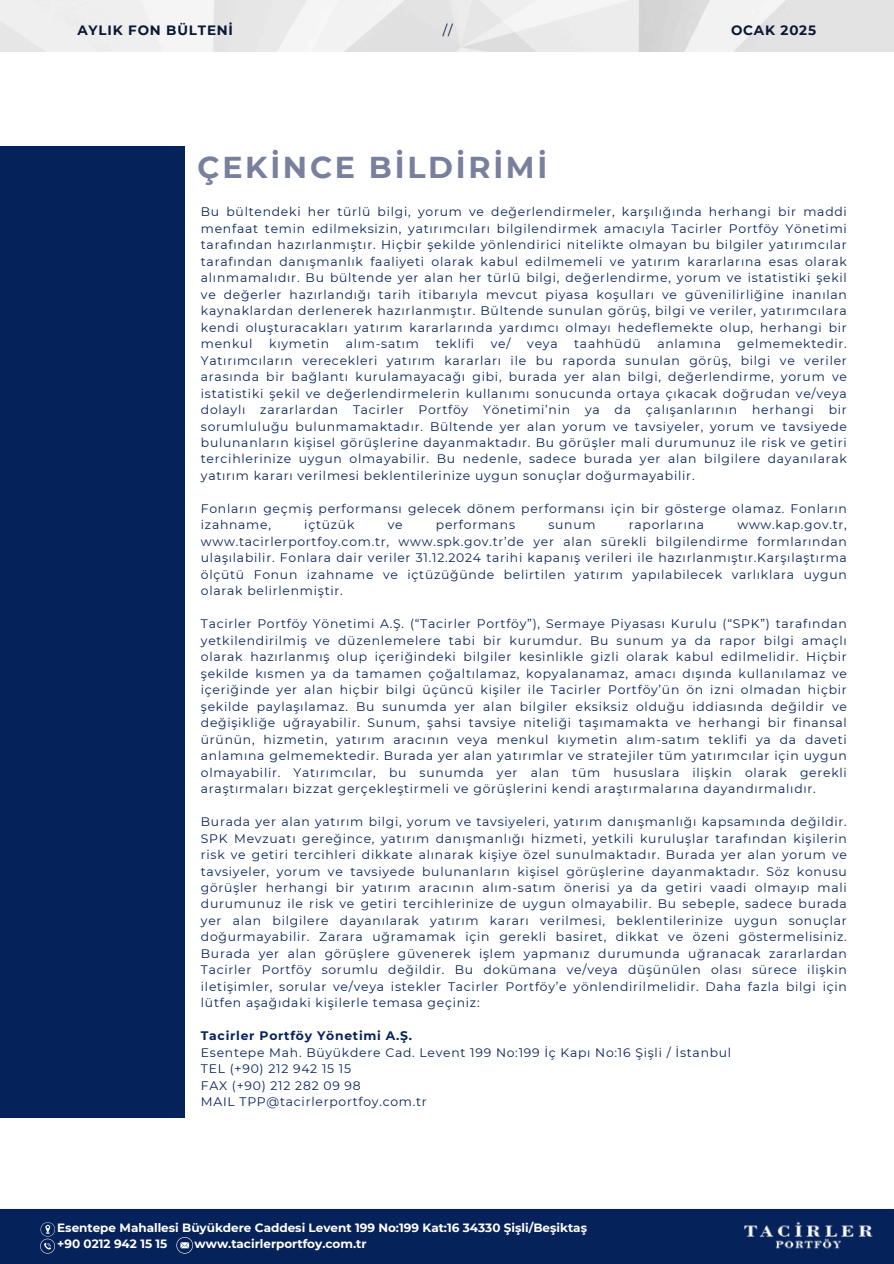
<style>
.page{position:relative;width:894px;height:1264px;background:#fff}
.page>*{position:absolute;margin:0;border:0;box-sizing:border-box;transform-origin:0 0}
.t1{font:700 30.15px "Montserrat";letter-spacing:.09em;color:#78809d}
.t2{font:700 13.5px "Montserrat";letter-spacing:.06em;color:#0b1834}
.t3{font:13.5px "Montserrat";color:#0b1834}
.t4{font:12.3px/16.5px "Montserrat";letter-spacing:.06em;color:#06225a;text-align:justify}
.t5{font:700 12px "Montserrat";color:#fff}
.s1{font-weight:700}
</style>
<div class="page">
<img style="left:0;top:0;width:893px;height:52px">
<div style="left:0;top:1208px;width:893px;height:55px;background:#06225a"></div>
<svg style="left:40px;top:1222px;width:15px;height:31px"></svg>
<svg style="left:176px;top:1237px;width:17px;height:16px"></svg>
<img style="left:744px;top:1221px;width:128px;height:28px">
<div style="left:0;top:146px;width:184px;height:971px;background:#06225a"></div>
<h2 class="t2" style="left:77px;top:21px;width:157px">AYLIK FON BÜLTENİ</h2>
<p class="t3" style="left:442px;top:21px;width:11px">//</p>
<p class="t2" style="left:730px;top:21px;width:87px">OCAK 2025</p>
<h2 class="t1" style="left:197px;top:149px;width:351px">ÇEKİNCE BİLDİRİMİ</h2>
<p class="t4" style="left:201px;top:203px;width:647px">Bu bültendeki her türlü bilgi, yorum ve değerlendirmeler, karşılığında herhangi bir maddi menfaat temin edilmeksizin, yatırımcıları bilgilendirmek amacıyla Tacirler Portföy Yönetimi tarafından hazırlanmıştır. Hiçbir şekilde yönlendirici nitelikte olmayan bu bilgiler yatırımcılar tarafından danışmanlık faaliyeti olarak kabul edilmemeli ve yatırım kararlarına esas olarak alınmamalıdır. Bu bültende yer alan her türlü bilgi, değerlendirme, yorum ve istatistiki şekil ve değerler hazırlandığı tarih itibarıyla mevcut piyasa koşulları ve güvenilirliğine inanılan kaynaklardan derlenerek hazırlanmıştır. Bültende sunulan görüş, bilgi ve veriler, yatırımcılara kendi oluşturacakları yatırım kararlarında yardımcı olmayı hedeflemekte olup, herhangi bir menkul</p>
<p class="t4" style="left:269px;top:335px;width:61px">kıymetin</p>
<p class="t4" style="left:346px;top:335px;width:75px">alım-satım</p>
<p class="t4" style="left:435px;top:335px;width:40px">teklifi</p>
<p class="t4" style="left:490px;top:335px;width:21px">ve/</p>
<p class="t4" style="left:527px;top:335px;width:32px">veya</p>
<p class="t4" style="left:574px;top:335px;width:68px">taahhüdü</p>
<p class="t4" style="left:657px;top:335px;width:65px">anlamına</p>
<p class="t4" style="left:201px;top:335px;width:647px;text-indent:536px">gelmemektedir.<br>Yatırımcıların verecekleri yatırım kararları ile bu raporda sunulan görüş, bilgi ve veriler arasında bir bağlantı kurulamayacağı gibi, burada yer alan bilgi, değerlendirme, yorum ve istatistiki şekil ve değerlendirmelerin kullanımı sonucunda ortaya çıkacak doğrudan ve/veya dolaylı zararlardan Tacirler Portföy Yönetimi’nin ya da çalışanlarının herhangi bir sorumluluğu bulunmamaktadır. Bültende yer alan yorum ve tavsiyeler, yorum ve tavsiyede bulunanların kişisel görüşlerine dayanmaktadır. Bu görüşler mali durumunuz ile risk ve getiri tercihlerinize uygun olmayabilir. Bu nedenle, sadece burada yer alan bilgilere dayanılarak yatırım kararı verilmesi beklentilerinize uygun sonuçlar doğurmayabilir.</p>
<h1 class="t4" style="left:201px;top:500px;width:647px">Fonların geçmiş performansı gelecek dönem performansı için bir gösterge olamaz. Fonların izahname,</h1>
<h1 class="t4" style="left:304px;top:516px;width:52px">içtüzük</h1>
<h1 class="t4" style="left:387px;top:516px;width:16px">ve</h1>
<h1 class="t4" style="left:436px;top:516px;width:81px">performans</h1>
<h1 class="t4" style="left:548px;top:516px;width:49px">sunum</h1>
<h1 class="t4" style="left:628px;top:516px;width:77px">raporlarına</h1>
<h1 class="t4" style="left:201px;top:516px;width:647px;text-indent:536px">www.kap.gov.tr, www.tacirlerportfoy.com.tr, www.spk.gov.tr’de yer alan sürekli bilgilendirme formlarından ulaşılabilir. Fonlara dair veriler 31.12.2024 tarihi kapanış verileri ile hazırlanmıştır.Karşılaştırma ölçütü Fonun izahname ve içtüzüğünde belirtilen yatırım yapılabilecek varlıklara uygun olarak belirlenmiştir.</h1>
<h3 class="t4" style="left:201px;top:615px;width:647px">Tacirler Portföy Yönetimi A.Ş. (“Tacirler Portföy”), Sermaye Piyasası Kurulu (“SPK”) tarafından yetkilendirilmiş ve düzenlemelere tabi bir kurumdur. Bu sunum ya da rapor bilgi amaçlı olarak hazırlanmış olup içeriğindeki bilgiler kesinlikle gizli olarak kabul edilmelidir. Hiçbir şekilde kısmen ya da tamamen çoğaltılamaz, kopyalanamaz, amacı dışında kullanılamaz ve içeriğinde yer alan hiçbir bilgi üçüncü kişiler ile Tacirler Portföy’ün ön izni olmadan hiçbir şekilde paylaşılamaz. Bu sunumda yer alan bilgiler eksiksiz olduğu iddiasında değildir ve değişikliğe uğrayabilir. Sunum, şahsi tavsiye niteliği taşımamakta ve herhangi bir finansal ürünün, hizmetin, yatırım aracının veya menkul kıymetin alım-satım teklifi ya da daveti anlamına gelmemektedir. Burada yer alan yatırımlar ve stratejiler tüm yatırımcılar için uygun olmayabilir. Yatırımcılar, bu sunumda yer alan tüm hususlara ilişkin olarak gerekli araştırmaları bizzat gerçekleştirmeli ve görüşlerini kendi araştırmalarına dayandırmalıdır.</h3>
<h3 class="t4" style="left:201px;top:813px;width:647px">Burada yer alan yatırım bilgi, yorum ve tavsiyeleri, yatırım danışmanlığı kapsamında değildir.<br>SPK Mevzuatı gereğince, yatırım danışmanlığı hizmeti, yetkili kuruluşlar tarafından kişilerin risk ve getiri tercihleri dikkate alınarak kişiye özel sunulmaktadır. Burada yer alan yorum ve tavsiyeler, yorum ve tavsiyede bulunanların kişisel görüşlerine dayanmaktadır. Söz konusu görüşler herhangi bir yatırım aracının alım-satım önerisi ya da getiri vaadi olmayıp mali durumunuz ile risk ve getiri tercihlerinize de uygun olmayabilir. Bu sebeple, sadece burada yer alan bilgilere dayanılarak yatırım kararı verilmesi, beklentilerinize uygun sonuçlar doğurmayabilir. Zarara uğramamak için gerekli basiret, dikkat ve özeni göstermelisiniz.<br>Burada yer alan görüşlere güvenerek işlem yapmanız durumunda uğranacak zararlardan Tacirler Portföy sorumlu değildir. Bu dokümana ve/veya düşünülen olası sürece ilişkin iletişimler, sorular ve/veya istekler Tacirler Portföy’e yönlendirilmelidir. Daha fazla bilgi için lütfen aşağıdaki kişilerle temasa geçiniz:</h3>
<h3 class="t4" style="left:201px;top:1027px;width:531px;text-align:left"><span class="s1">Tacirler Portföy Yönetimi A.Ş.<br></span>Esentepe Mah. Büyükdere Cad. Levent 199 No:199 İç Kapı No:16 Şişli / İstanbul TEL (+90) 212 942 15 15<br>FAX (+90) 212 282 09 98<br>MAIL TPP@tacirlerportfoy.com.tr</h3>
<h3 class="t5" style="left:57px;top:1220px;width:531px">Esentepe Mahallesi Büyükdere Caddesi Levent 199 No:199 Kat:16 34330 Şişli/Beşiktaş</h3>
<h3 class="t5" style="left:57px;top:1236px;width:112px">+90 0212 942 15 15</h3>
<h3 class="t5" style="left:194px;top:1236px;width:173px">www.tacirlerportfoy.com.tr</h3>
</div>
